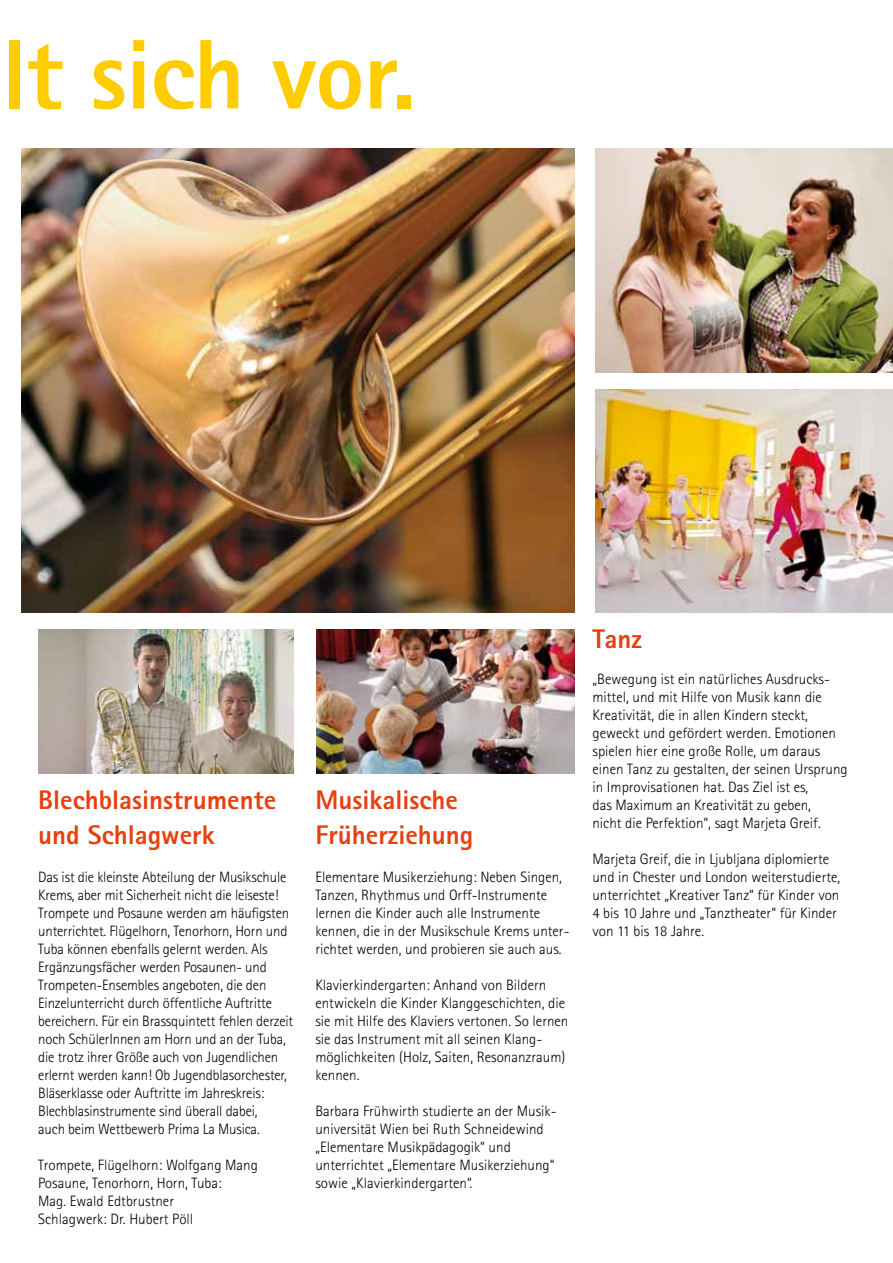
<style>
.page{position:relative;width:893px;height:1263px;background:#fff}
.page>*{position:absolute;margin:0;border:0;box-sizing:border-box;transform-origin:0 0}
.t1{font:800 99px "Rotis Sans Serif";letter-spacing:-.01em;color:#fc0}
.t2{font:800 27px/34.5px "Rotis Sans Serif";color:#e74010}
.t3{font:300 15px/18px "Rotis Sans Serif";color:#000}
</style>
<div class="page">
<img style="left:21px;top:149px;width:553px;height:463px">
<img style="left:316px;top:629px;width:258px;height:145px">
<img style="left:38px;top:629px;width:255px;height:145px">
<img style="left:595px;top:389px;width:298px;height:223px">
<img style="left:595px;top:149px;width:298px;height:223px">
<h1 class="t1" style="left:2px;top:12px;width:416px">lt sich vor.</h1>
<h2 class="t2" style="left:38px;top:782px;width:239px">Blechblasinstrumente und Schlagwerk</h2>
<p class="t3" style="left:38px;top:868px;width:256px">Das ist die kleinste Abteilung der Musikschule Krems, aber mit Sicherheit nicht die leiseste!<br>Trompete und Posaune werden am häufigsten unterrichtet. Flügelhorn, Tenorhorn, Horn und Tuba können ebenfalls gelernt werden. Als Ergänzungsfächer werden Posaunen- und Trompeten-Ensembles angeboten, die den Einzelunterricht durch öffentliche Auftritte bereichern. Für ein Brassquintett fehlen derzeit noch SchülerInnen am Horn und an der Tuba, die trotz ihrer Größe auch von Jugendlichen erlernt werden kann! Ob Jugendblasorchester, Bläserklasse oder Auftritte im Jahreskreis:<br>Blechblasinstrumente sind überall dabei,<br>auch beim Wettbewerb Prima La Musica.</p>
<p class="t3" style="left:38px;top:1156px;width:221px">Trompete, Flügelhorn: Wolfgang Mang<br>Posaune, Tenorhorn, Horn, Tuba:<br>Mag. Ewald Edtbrustner<br>Schlagwerk: Dr. Hubert Pöll</p>
<h2 class="t2" style="left:315px;top:782px;width:160px">Musikalische<br>Früherziehung</h2>
<p class="t3" style="left:315px;top:868px;width:256px">Elementare Musikerziehung: Neben Singen, Tanzen, Rhythmus und Orff-Instrumente lernen die Kinder auch alle Instrumente kennen, die in der Musikschule Krems unter&shy;richtet werden, und probieren sie auch aus.</p>
<p class="t3" style="left:315px;top:976px;width:255px">Klavierkindergarten: Anhand von Bildern entwickeln die Kinder Klanggeschichten, die sie mit Hilfe des Klaviers vertonen. So lernen sie das Instrument mit all seinen Klang&shy;möglichkeiten (Holz, Saiten, Resonanzraum) kennen.</p>
<p class="t3" style="left:315px;top:1102px;width:241px">Barbara Frühwirth studierte an der Musik&shy;universität Wien bei Ruth Schneidewind „Elementare Musikpädagogik“ und unterrichtet „Elementare Musikerziehung“ sowie „Klavierkindergarten“.</p>
<h2 class="t2" style="left:592px;top:621px;width:51px">Tanz</h2>
<p class="t3" style="left:592px;top:670px;width:257px">„Bewegung ist ein natürliches Ausdrucks&shy;mittel, und mit Hilfe von Musik kann die Kreativität, die in allen Kindern steckt, geweckt und gefördert werden. Emotionen spielen hier eine große Rolle, um daraus einen Tanz zu gestalten, der seinen Ursprung in Improvisationen hat. Das Ziel ist es,<br>das Maximum an Kreativität zu geben,<br>nicht die Perfektion“, sagt Marjeta Greif.</p>
<p class="t3" style="left:592px;top:850px;width:249px">Marjeta Greif, die in Ljubljana diplomierte und in Chester und London weiterstudierte, unterrichtet „Kreativer Tanz“ für Kinder von 4 bis 10 Jahre und „Tanztheater“ für Kinder von 11 bis 18 Jahre.</p>
</div>
